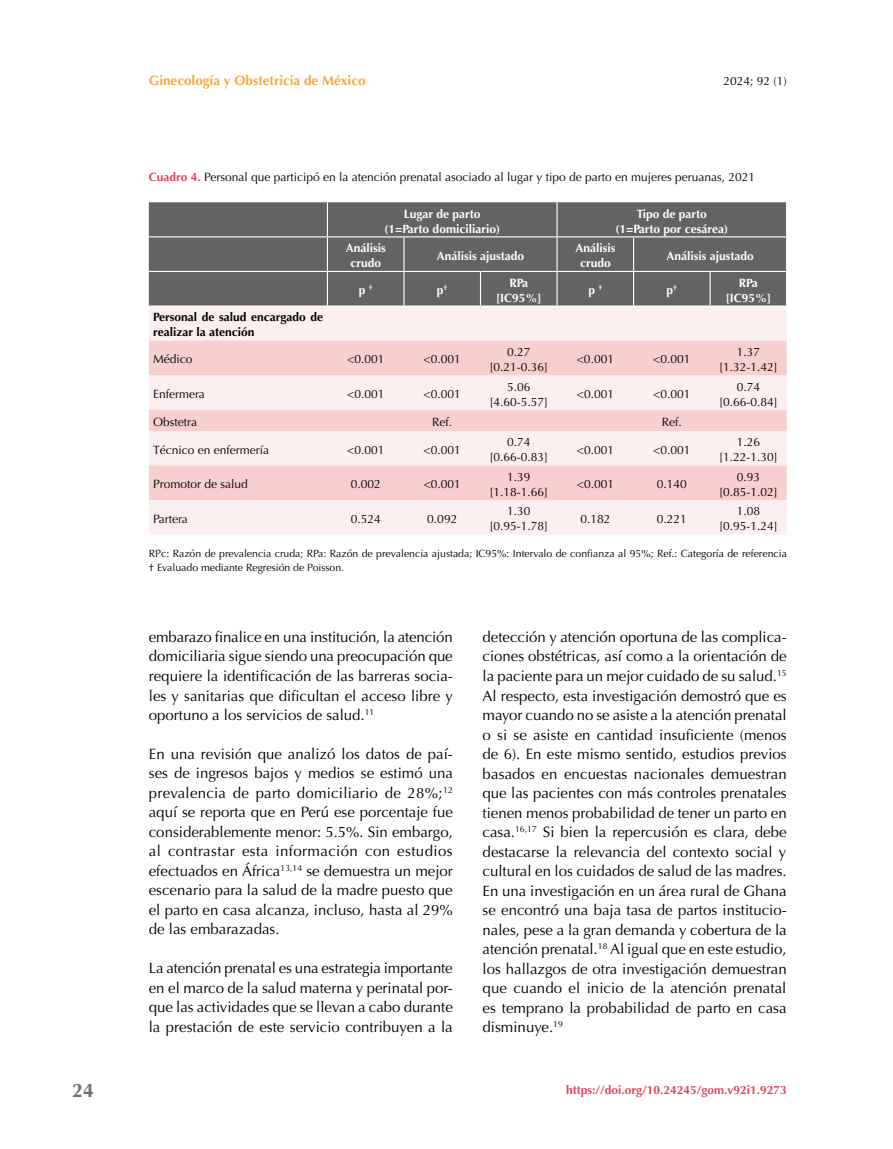
<style>
.page{position:relative;width:893px;height:1149px;background:#fff}
.page>*{position:absolute;margin:0;border:0;box-sizing:border-box;transform-origin:0 0}
.t1{font:700 19.5px "Optima";color:#706f6f}
.t2{font:15px/19.5px "Optima";color:#000;text-align:justify}
.t3{font:700 13.5px "Optima";color:#f7a73e}
.t4{font:12px/15px "Optima";color:#000;text-align:center}
.t5{font:700 12px/15px "Optima";color:#fff;text-align:center}
.t6{font:700 12px/15px "Optima";color:#000}
.t7{font:700 12px "Optima";color:#de465f}
.t8{font:10.5px/13.5px "Optima";color:#000}
.s1{font-weight:700;color:#de465f}
</style>
<div class="page">
<div style="left:149px;top:202px;width:637px;height:103px;background:#646363"></div>
<div style="left:149px;top:307px;width:638px;height:227px;background:#fcefef"></div>
<svg style="left:149px;top:340px;width:638px;height:160px;fill:#f6cfce"></svg>
<hr style="left:327px;top:202px;width:1px;height:34px;background:#fff">
<hr style="left:556px;top:202px;width:2px;height:34px;background:#fff">
<hr style="left:327px;top:237px;width:1px;height:34px;background:#fff">
<hr style="left:403px;top:237px;width:1px;height:34px;background:#fff">
<hr style="left:556px;top:237px;width:2px;height:34px;background:#fff">
<hr style="left:633px;top:237px;width:1px;height:34px;background:#fff">
<hr style="left:327px;top:272px;width:1px;height:33px;background:#fff">
<hr style="left:403px;top:272px;width:1px;height:33px;background:#fff">
<hr style="left:480px;top:272px;width:1px;height:33px;background:#fff">
<hr style="left:556px;top:272px;width:2px;height:33px;background:#fff">
<hr style="left:633px;top:272px;width:1px;height:33px;background:#fff">
<hr style="left:710px;top:272px;width:1px;height:33px;background:#fff">
<hr style="left:149px;top:236px;width:178px;height:1px;background:#fff">
<hr style="left:327px;top:236px;width:77px;height:1px;background:#fff">
<hr style="left:404px;top:236px;width:76px;height:1px;background:#fff">
<hr style="left:480px;top:236px;width:77px;height:1px;background:#fff">
<hr style="left:557px;top:236px;width:77px;height:1px;background:#fff">
<hr style="left:634px;top:236px;width:76px;height:1px;background:#fff">
<hr style="left:710px;top:236px;width:77px;height:1px;background:#fff">
<hr style="left:149px;top:271px;width:178px;height:1px;background:#fff">
<hr style="left:327px;top:271px;width:77px;height:1px;background:#fff">
<hr style="left:404px;top:271px;width:76px;height:1px;background:#fff">
<hr style="left:480px;top:271px;width:77px;height:1px;background:#fff">
<hr style="left:557px;top:271px;width:77px;height:1px;background:#fff">
<hr style="left:634px;top:271px;width:76px;height:1px;background:#fff">
<hr style="left:710px;top:271px;width:77px;height:1px;background:#fff">
<h1 class="t1" style="left:72px;top:1079px;width:23px">24</h1>
<p class="t3" style="left:149px;top:73px;width:218px">Ginecología y Obstetricia de México</p>
<p class="t4" style="left:723px;top:73px;width:65px">2024; 92 (1)</p>
<p class="t4" style="left:149px;top:170px;width:608px"><span class="s1">Cuadro 4.</span> Personal que participó en la atención prenatal asociado al lugar y tipo de parto en mujeres peruanas, 2021</p>
<p class="t5" style="left:384px;top:206px;width:117px">Lugar de parto (1=Parto domiciliario)</p>
<p class="t5" style="left:615px;top:206px;width:114px">Tipo de parto (1=Parto por cesárea)</p>
<p class="t5" style="left:346px;top:241px;width:42px">Análisis crudo</p>
<p class="t5" style="left:437px;top:248px;width:89px">Análisis ajustado</p>
<p class="t5" style="left:575px;top:241px;width:42px">Análisis crudo</p>
<p class="t5" style="left:666px;top:248px;width:89px">Análisis ajustado</p>
<p class="t5" style="left:359px;top:283px;width:15px">p <sup>†</sup></p>
<p class="t5" style="left:437px;top:283px;width:12px">p<sup>†</sup></p>
<p class="t5" style="left:496px;top:275px;width:47px">RPa [IC95%]</p>
<p class="t5" style="left:588px;top:283px;width:15px">p <sup>†</sup></p>
<p class="t5" style="left:667px;top:283px;width:12px">p<sup>†</sup></p>
<p class="t5" style="left:726px;top:275px;width:47px">RPa [IC95%]</p>
<p class="t6" style="left:153px;top:310px;width:172px">Personal de salud encargado de realizar la atención</p>
<p class="t4" style="left:153px;top:352px;width:41px">Médico</p>
<p class="t4" style="left:347px;top:352px;width:39px">&lt;0.001</p>
<p class="t4" style="left:424px;top:352px;width:39px">&lt;0.001</p>
<p class="t4" style="left:489px;top:344px;width:60px">0.27 [0.21-0.36]</p>
<p class="t4" style="left:577px;top:352px;width:39px">&lt;0.001</p>
<p class="t4" style="left:653px;top:352px;width:39px">&lt;0.001</p>
<p class="t4" style="left:719px;top:344px;width:60px">1.37 [1.32-1.42]</p>
<p class="t4" style="left:153px;top:386px;width:53px">Enfermera</p>
<p class="t4" style="left:347px;top:386px;width:39px">&lt;0.001</p>
<p class="t4" style="left:424px;top:386px;width:39px">&lt;0.001</p>
<p class="t4" style="left:489px;top:379px;width:60px">5.06 [4.60-5.57]</p>
<p class="t4" style="left:577px;top:386px;width:39px">&lt;0.001</p>
<p class="t4" style="left:653px;top:386px;width:39px">&lt;0.001</p>
<p class="t4" style="left:719px;top:379px;width:60px">0.74 [0.66-0.84]</p>
<p class="t4" style="left:153px;top:414px;width:45px">Obstetra</p>
<p class="t4" style="left:432px;top:414px;width:22px">Ref.</p>
<p class="t4" style="left:662px;top:414px;width:22px">Ref.</p>
<p class="t4" style="left:153px;top:442px;width:118px">Técnico en enfermería</p>
<p class="t4" style="left:347px;top:442px;width:39px">&lt;0.001</p>
<p class="t4" style="left:424px;top:442px;width:39px">&lt;0.001</p>
<p class="t4" style="left:489px;top:435px;width:60px">0.74 [0.66-0.83]</p>
<p class="t4" style="left:577px;top:442px;width:39px">&lt;0.001</p>
<p class="t4" style="left:653px;top:442px;width:39px">&lt;0.001</p>
<p class="t4" style="left:719px;top:435px;width:60px">1.26 [1.22-1.30]</p>
<p class="t4" style="left:153px;top:477px;width:96px">Promotor de salud</p>
<p class="t4" style="left:351px;top:477px;width:32px">0.002</p>
<p class="t4" style="left:424px;top:477px;width:39px">&lt;0.001</p>
<p class="t4" style="left:489px;top:469px;width:60px">1.39 [1.18-1.66]</p>
<p class="t4" style="left:577px;top:477px;width:39px">&lt;0.001</p>
<p class="t4" style="left:657px;top:477px;width:32px">0.140</p>
<p class="t4" style="left:719px;top:469px;width:60px">0.93 [0.85-1.02]</p>
<p class="t4" style="left:153px;top:511px;width:36px">Partera</p>
<p class="t4" style="left:351px;top:511px;width:32px">0.524</p>
<p class="t4" style="left:427px;top:511px;width:32px">0.092</p>
<p class="t4" style="left:489px;top:504px;width:60px">1.30 [0.95-1.78]</p>
<p class="t4" style="left:580px;top:511px;width:32px">0.182</p>
<p class="t4" style="left:657px;top:511px;width:32px">0.221</p>
<p class="t4" style="left:719px;top:504px;width:60px">1.08 [0.95-1.24]</p>
<p class="t8" style="left:149px;top:547px;width:640px">RPc: Razón de prevalencia cruda; RPa: Razón de prevalencia ajustada; IC95%: Intervalo de confianza al 95%; Ref.: Categoría de referencia † Evaluado mediante Regresión de Poisson.</p>
<p class="t2" style="left:149px;top:627px;width:306px">embarazo finalice en una institución, la atención domiciliaria sigue siendo una preocupación que requiere la identificación de las barreras socia&shy;les y sanitarias que dificultan el acceso libre y oportuno a los servicios de salud.<sup>11</sup></p>
<p class="t2" style="left:149px;top:743px;width:306px">En una revisión que analizó los datos de paí&shy;ses de ingresos bajos y medios se estimó una prevalencia de parto domiciliario de 28%;<sup>12 </sup>aquí se reporta que en Perú ese porcentaje fue considerablemente menor: 5.5%. Sin embargo, al contrastar esta información con estudios efectuados en África<sup>13,14</sup> se demuestra un mejor escenario para la salud de la madre puesto que el parto en casa alcanza, incluso, hasta al 29% de las embarazadas.</p>
<p class="t2" style="left:149px;top:958px;width:306px">La atención prenatal es una estrategia importante en el marco de la salud materna y perinatal por&shy;que las actividades que se llevan a cabo durante la prestación de este servicio contribuyen a la</p>
<p class="t2" style="left:483px;top:627px;width:306px">detección y atención oportuna de las complica&shy;ciones obstétricas, así como a la orientación de la paciente para un mejor cuidado de su salud.<sup>15<br></sup>Al respecto, esta investigación demostró que es mayor cuando no se asiste a la atención prenatal o si se asiste en cantidad insuficiente (menos de 6). En este mismo sentido, estudios previos basados en encuestas nacionales demuestran que las pacientes con más controles prenatales tienen menos probabilidad de tener un parto en casa.<sup>16,17</sup> Si bien la repercusión es clara, debe destacarse la relevancia del contexto social y cultural en los cuidados de salud de las madres.<br>En una investigación en un área rural de Ghana se encontró una baja tasa de partos institucio&shy;nales, pese a la gran demanda y cobertura de la atención prenatal.<sup>18</sup> Al igual que en este estudio, los hallazgos de otra investigación demuestran que cuando el inicio de la atención prenatal es temprano la probabilidad de parto en casa disminuye.<sup>19</sup></p>
<p class="t7" style="left:566px;top:1082px;width:222px">https://doi.org/10.24245/gom.v92i1.9273</p>
</div>
